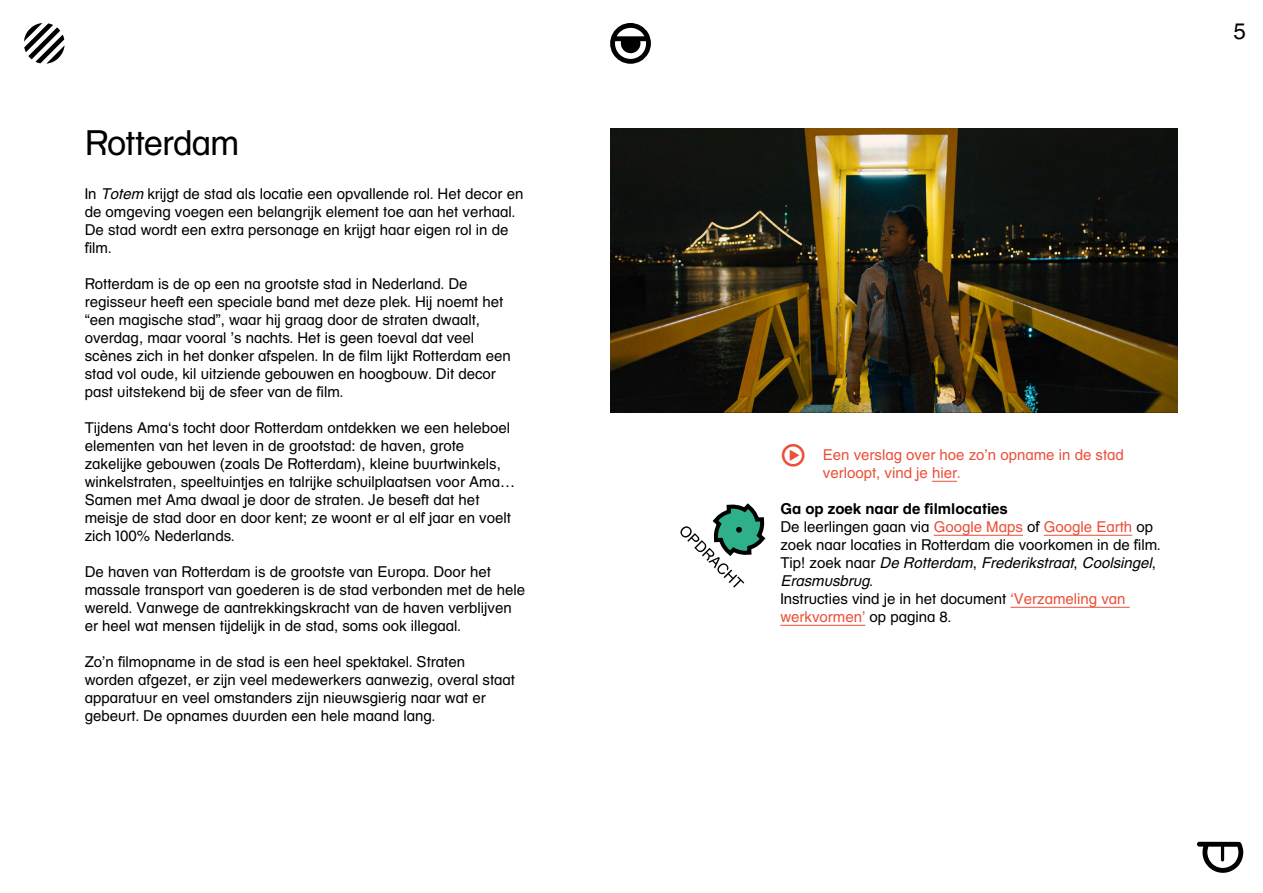
<style>
.page{position:relative;width:1263px;height:893px;background:#fff}
.page>*{position:absolute;margin:0;border:0;box-sizing:border-box;transform-origin:0 0}
._02__Ondertitel{font:34.5px "JEF";letter-spacing:-.015em;color:#000}
.t1{font:22.5px "JEF";color:#000}
._04__Lopende_tekst{font:15px/18px "JEF";color:#000}
._04__Lopende_tekst_indent_10_mm{font:15px/18px "JEF";color:#000}
.t2{font:15px/18px "JEF";color:#ea503a}
._04__Lopende_tekst_indent_10_mm-2{font:700 15px "JEF";color:#000}
.s1{font-style:italic}
.s2{color:#ea503a}
</style>
<div class="page">
<svg style="left:932px;top:481px;width:25px;height:1px"></svg>
<hr style="left:934px;top:535px;width:89px;height:1px;background:#ea503a">
<hr style="left:1044px;top:535px;width:88px;height:1px;background:#ea503a">
<hr style="left:1010px;top:607px;width:120px;height:1px;background:#ea503a">
<hr style="left:780px;top:625px;width:85px;height:1px;background:#ea503a">
<img style="left:610px;top:128px;width:568px;height:284px">
<svg style="left:680px;top:503px;width:86px;height:85px"></svg>
<p class="_02__Ondertitel" style="left:85px;top:122px;width:156px">Rotterdam</p>
<p class="_04__Lopende_tekst" style="left:85px;top:185px;width:440px">In <span class="s1">Totem</span> krijgt de stad als locatie een opvallende rol. Het decor en de omgeving voegen een belangrijk element toe aan het verhaal.<br>De stad wordt een extra personage en krijgt haar eigen rol in de film.</p>
<p class="_04__Lopende_tekst" style="left:85px;top:275px;width:428px">Rotterdam is de op een na grootste stad in Nederland. De regisseur heeft een speciale band met deze plek. Hij noemt het “een magische stad”, waar hij graag door de straten dwaalt, overdag, maar vooral ’s nachts. Het is geen toeval dat veel scènes zich in het donker afspelen. In de film lijkt Rotterdam een stad vol oude, kil uitziende gebouwen en hoogbouw. Dit decor past uitstekend bij de sfeer van de film.</p>
<p class="_04__Lopende_tekst" style="left:85px;top:419px;width:432px">Tijdens Ama‘s tocht door Rotterdam ontdekken we een heleboel elementen van het leven in de grootstad: de haven, grote zakelijke gebouwen (zoals De Rotterdam), kleine buurtwinkels, winkelstraten, speeltuintjes en talrijke schuilplaatsen voor Ama… Samen met Ama dwaal je door de straten. Je beseft dat het meisje de stad door en door kent; ze woont er al elf jaar en voelt zich 100% Nederlands.</p>
<p class="_04__Lopende_tekst" style="left:85px;top:563px;width:442px">De haven van Rotterdam is de grootste van Europa. Door het massale transport van goederen is de stad verbonden met de hele wereld. Vanwege de aantrekkingskracht van de haven verblijven er heel wat mensen tijdelijk in de stad, soms ook illegaal.</p>
<p class="_04__Lopende_tekst" style="left:85px;top:653px;width:432px">Zo’n filmopname in de stad is een heel spektakel. Straten worden afgezet, er zijn veel medewerkers aanwezig, overal staat apparatuur en veel omstanders zijn nieuwsgierig naar wat er gebeurt. De opnames duurden een hele maand lang.</p>
<h2 class="t1" style="left:1233px;top:17px;width:14px">5</h2>
<p class="t2" style="left:823px;top:446px;width:302px">Een verslag over hoe zo’n opname in de stad verloopt, vind je hier.</p>
<p class="_04__Lopende_tekst_indent_10_mm-2" style="left:780px;top:500px;width:229px">Ga op zoek naar de filmlocaties</p>
<p class="_04__Lopende_tekst_indent_10_mm" style="left:780px;top:518px;width:382px">De leerlingen gaan via <span class="s2">Google Maps</span> of <span class="s2">Google Earth</span> op zoek naar locaties in Rotterdam die voorkomen in de film.<br>Tip! zoek naar <span class="s1">De Rotterdam</span>, <span class="s1">Frederikstraat</span>, <span class="s1">Coolsingel</span>, <span class="s1">Erasmusbrug</span>.</p>
<p class="_04__Lopende_tekst_indent_10_mm" style="left:780px;top:590px;width:347px">Instructies vind je in het document <span class="s2">‘Verzameling van werkvormen’</span> op pagina 8.</p>
</div>
